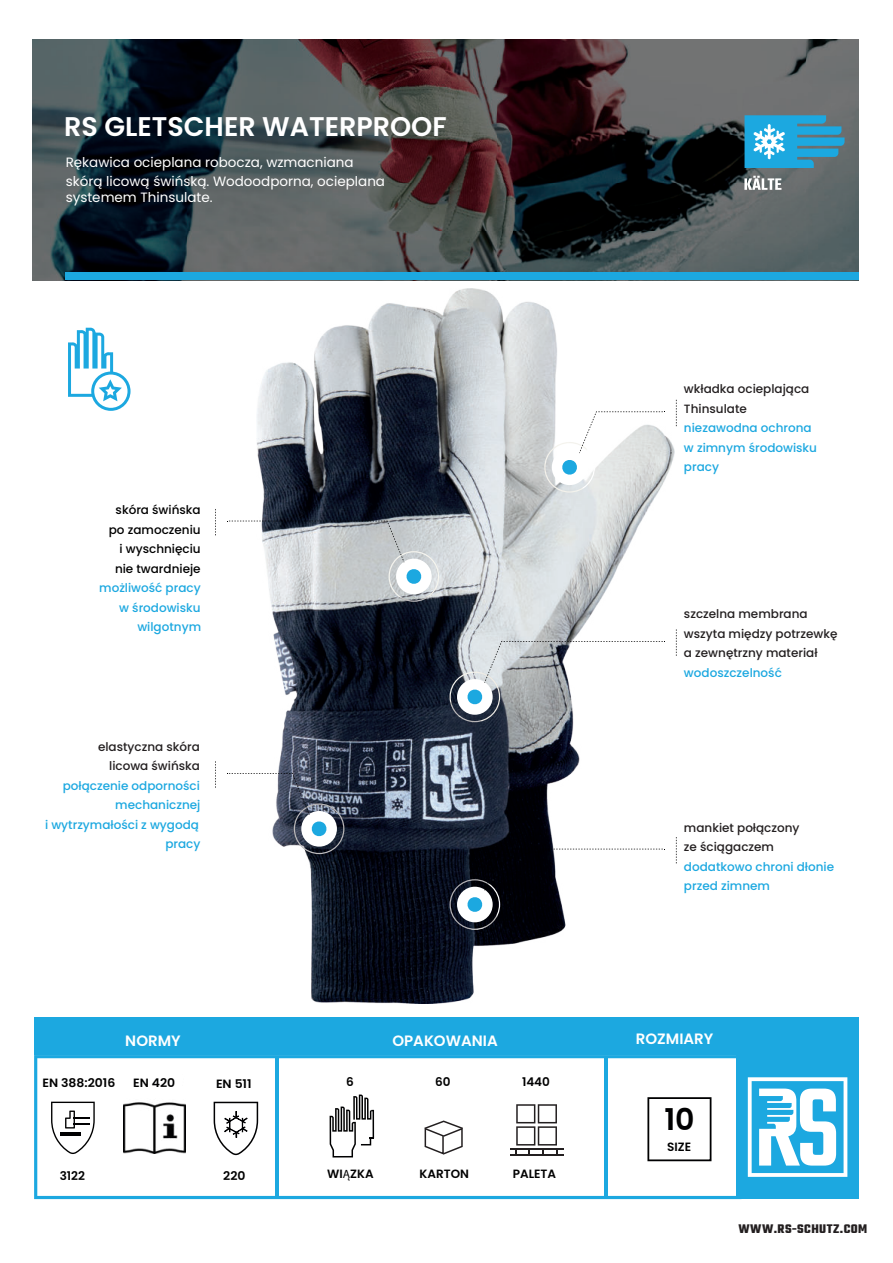
<style>
.page{position:relative;width:893px;height:1263px;background:#fff}
.page>*{position:absolute;margin:0;border:0;box-sizing:border-box;transform-origin:0 0}
.t1{font:600 30px "Poppins";color:#000001}
.t2{font:600 27px "Poppins";color:#fff}
.t3{font:600 15px "Poppins";color:#fff}
.t4{font:13.5px/19.5px "Poppins";color:#fff}
.t5{font:700 13.5px "Teko";letter-spacing:.035em;color:#231f20}
.t6{font:500 12px/19.5px "Poppins";color:#1ca8e0}
.t7{font:500 12px/19.5px "Poppins";color:#231f20}
.t8{font:600 12px "Poppins";color:#000001}
.t9{font:500 12px/19.5px "Poppins";color:#000001;text-align:right}
.s1{font-family:"Myriad Pro";font-weight:400}
</style>
<div class="page">
<div style="left:34px;top:1017px;width:824px;height:38px;background:#1ca8e0"></div>
<img style="left:257px;top:289px;width:417px;height:714px">
<svg style="left:34px;top:1055px;width:702px;height:144px"></svg>
<hr style="left:275px;top:1057px;width:3px;height:140px;background:#1ca8e0">
<img style="left:544px;top:442px;width:51px;height:51px">
<div style="left:552px;top:449px;width:35px;height:36px;background:#fff;border-radius:50%"></div>
<svg style="left:562px;top:460px;width:15px;height:15px"></svg>
<svg style="left:676px;top:400px;width:1px;height:26px"></svg>
<svg style="left:579px;top:411px;width:86px;height:42px"></svg>
<img style="left:449px;top:672px;width:51px;height:50px">
<div style="left:457px;top:679px;width:36px;height:36px;background:#fff;border-radius:50%"></div>
<svg style="left:467px;top:689px;width:16px;height:16px"></svg>
<svg style="left:676px;top:629px;width:1px;height:27px"></svg>
<svg style="left:484px;top:641px;width:181px;height:42px"></svg>
<img style="left:449px;top:879px;width:51px;height:51px">
<div style="left:457px;top:887px;width:36px;height:35px;background:#fff;border-radius:50%"></div>
<svg style="left:467px;top:897px;width:16px;height:15px"></svg>
<svg style="left:676px;top:837px;width:1px;height:26px"></svg>
<svg style="left:484px;top:849px;width:181px;height:41px"></svg>
<img style="left:294px;top:803px;width:50px;height:51px">
<div style="left:301px;top:811px;width:36px;height:36px;background:#fff;border-radius:50%"></div>
<svg style="left:311px;top:821px;width:16px;height:16px"></svg>
<svg style="left:215px;top:761px;width:1px;height:27px"></svg>
<svg style="left:227px;top:773px;width:83px;height:42px"></svg>
<img style="left:389px;top:551px;width:50px;height:51px">
<div style="left:396px;top:559px;width:36px;height:35px;background:#fff;border-radius:50%"></div>
<svg style="left:406px;top:569px;width:16px;height:15px"></svg>
<svg style="left:215px;top:509px;width:1px;height:26px"></svg>
<svg style="left:227px;top:521px;width:177px;height:41px"></svg>
<svg style="left:51px;top:1102px;width:44px;height:52px"></svg>
<svg style="left:647px;top:1097px;width:64px;height:64px"></svg>
<hr style="left:510px;top:1148px;width:53px;height:1px;background:#231f20">
<hr style="left:510px;top:1154px;width:53px;height:2px;background:#231f20">
<svg style="left:515px;top:1104px;width:43px;height:50px"></svg>
<svg style="left:330px;top:1094px;width:44px;height:63px"></svg>
<svg style="left:425px;top:1120px;width:38px;height:34px"></svg>
<div style="left:736px;top:1055px;width:123px;height:144px;background:#1ca8e0"></div>
<svg style="left:748px;top:1077px;width:99px;height:100px"></svg>
<svg style="left:68px;top:328px;width:63px;height:83px"></svg>
<img style="left:32px;top:39px;width:827px;height:241px">
<div style="left:65px;top:273px;width:794px;height:7px;background:#1ca8e0"></div>
<svg style="left:744px;top:176px;width:37px;height:14px"></svg>
<svg style="left:744px;top:115px;width:101px;height:53px;background:#3fa3ca"></svg>
<hr style="left:604px;top:1058px;width:3px;height:141px;background:#1ca8e0">
<svg style="left:214px;top:1102px;width:44px;height:53px"></svg>
<img style="left:124px;top:1074px;width:62px;height:80px">
<div style="left:121px;top:1067px;width:61px;height:28px;background:#fff"></div>
<h2 class="t2" style="left:64px;top:111px;width:384px">RS GLETSCHER WATERPROOF</h2>
<p class="t4" style="left:66px;top:153px;width:321px">Rękawica ocieplana robocza, wzmacniana skórą licową świńską. Wodoodporna, ocieplana</p>
<p class="t4" style="left:66px;top:189px;width:148px">systemem Thinsulate.</p>
<p class="t9" style="left:109px;top:501px;width:93px">skóra świńska po zamoczeniu i wyschnięciu nie twardnieje</p>
<p class="t6" style="left:99px;top:579px;width:103px;text-align:right">możliwość pracy w środowisku wilgotnym</p>
<p class="t7" style="left:98px;top:738px;width:103px;text-align:right">elastyczna skóra licowa świńska</p>
<p class="t6" style="left:45px;top:777px;width:157px;text-align:right">połączenie odporności mechanicznej<br>i wytrzymałości z wygodą pracy</p>
<p class="t7" style="left:684px;top:380px;width:127px">wkładka ocieplająca<br>Thinsulate</p>
<p class="t6" style="left:684px;top:419px;width:135px">niezawodna ochrona w zimnym środowisku pracy</p>
<p class="t7" style="left:684px;top:605px;width:155px">szczelna membrana wszyta między potrzewkę a zewnętrzny materiał</p>
<p class="t6" style="left:684px;top:664px;width:99px">wodoszczelność</p>
<p class="t7" style="left:684px;top:819px;width:117px">mankiet połączony ze ściągaczem</p>
<p class="t6" style="left:684px;top:858px;width:152px">dodatkowo chroni dłonie przed zimnem</p>
<p class="t3" style="left:125px;top:1031px;width:57px">NORMY</p>
<p class="t3" style="left:392px;top:1032px;width:107px">OPAKOWANIA</p>
<p class="t3" style="left:636px;top:1030px;width:79px">ROZMIARY</p>
<p class="t8" style="left:43px;top:1076px;width:74px">EN 388:2016</p>
<p class="t8" style="left:133px;top:1075px;width:43px">EN 420</p>
<p class="t8" style="left:60px;top:1169px;width:27px">3122</p>
<p class="t8" style="left:216px;top:1076px;width:37px">EN 511</p>
<p class="t8" style="left:223px;top:1168px;width:24px">220</p>
<p class="t8" style="left:346px;top:1075px;width:9px">6</p>
<p class="t8" style="left:522px;top:1075px;width:29px">1440</p>
<p class="t8" style="left:435px;top:1075px;width:17px">60</p>
<p class="t8" style="left:327px;top:1167px;width:48px">WI<span class="s1">Ą</span>ZKA</p>
<p class="t8" style="left:420px;top:1167px;width:51px">KARTON</p>
<p class="t8" style="left:513px;top:1167px;width:45px">PALETA</p>
<h1 class="t1" style="left:664px;top:1102px;width:32px">10</h1>
<p class="t8" style="left:667px;top:1140px;width:25px">SIZE</p>
<p class="t5" style="left:739px;top:1221px;width:130px">WWW.RS-SCHUTZ.COM</p>
</div>
